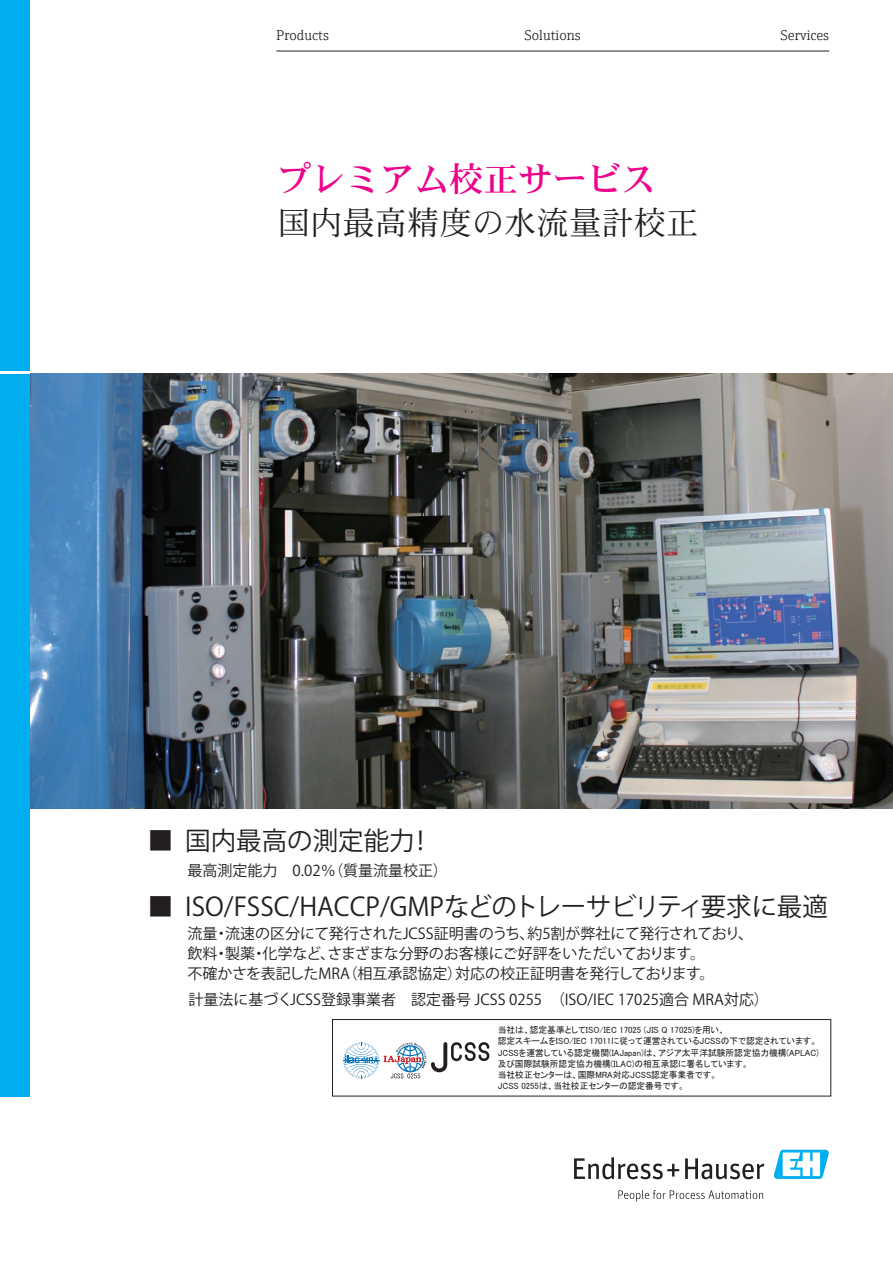
<style>
.page{position:relative;width:893px;height:1263px;background:#fff}
.page>*{position:absolute;margin:0;border:0;box-sizing:border-box;transform-origin:0 0}
.t1{font:700 34.5px "E+H Serif JP";color:#ed028c}
.t2{font:33px "E+H Serif JP";color:#231f20}
.t3{font:25.5px "Koz Go Pr 6 N";color:#231f20}
.t4{font:15px/19.8px "Koz Go Pr 6 N";color:#231f20}
.t5{font:300 14.25px "E+H Serif";color:#231f20}
.t6{font:9px/11.2px "MS P Gothic";color:#231f20}
</style>
<div class="page">
<img style="left:30px;top:373px;width:863px;height:436px">
<div style="left:0;top:0;width:30px;height:1096px;background:#00aeef"></div>
<hr style="left:0;top:371px;width:30px;height:2px;background:#fff">
<svg style="left:574px;top:1157px;width:105px;height:22px"></svg>
<svg style="left:685px;top:1158px;width:79px;height:21px"></svg>
<svg style="left:618px;top:1190px;width:145px;height:11px"></svg>
<svg style="left:773px;top:1150px;width:56px;height:29px"></svg>
<hr style="left:276px;top:51px;width:553px;height:1px;background:#231f20">
<div style="left:332px;top:1019px;width:499px;height:77px;border:1px solid #231f20"></div>
<svg style="left:343px;top:1042px;width:146px;height:36px"></svg>
<h3 class="t5" style="left:276px;top:24px;width:54px">Products</h3>
<h3 class="t5" style="left:525px;top:24px;width:57px">Solutions</h3>
<h3 class="t5" style="left:781px;top:24px;width:50px">Services</h3>
<h1 class="t1" style="left:276px;top:152px;width:381px">プレミアム校正サービス</h1>
<h2 class="t2" style="left:278px;top:198px;width:422px">国内最高精度の水流量計校正</h2>
<h3 class="t3" style="left:148px;top:826px;width:287px">■ 国内最高の測定能力！</h3>
<h3 class="t4" style="left:188px;top:861px;width:262px">最高測定能力　0.02％（質量流量校正）</h3>
<h3 class="t3" style="left:148px;top:892px;width:681px">■ ISO/FSSC/HACCP/GMPなどのトレーサビリティ要求に最適</h3>
<h3 class="t4" style="left:188px;top:924px;width:567px">流量・流速の区分にて発行されたJCSS証明書のうち、約5割が弊社にて発行されており、飲料・製薬・化学など、さまざまな分野のお客様にご好評をいただいております。<br>不確かさを表記したMRA（相互承認協定）対応の校正証明書を発行しております。</h3>
<h3 class="t4" style="left:189px;top:990px;width:582px">計量法に基づくJCSS登録事業者　認定番号 JCSS 0255　（ISO/IEC 17025適合 MRA対応）</h3>
<p class="t6" style="left:498px;top:1024px;width:323px">当社は、認定基準としてISO/IEC 17025 (JIS Q 17025)を用い、<br>認定スキームをISO/IEC 17011に従って運営されているJCSSの下で認定されています。JCSSを運営している認定機関(IAJapan)は、アジア太平洋試験所認定協力機構(APLAC)及び国際試験所認定協力機構(ILAC)の相互承認に署名しています。<br>当社校正センターは、国際MRA対応JCSS認定事業者です。<br>JCSS 0255は、当社校正センターの認定番号です。</p>
</div>
